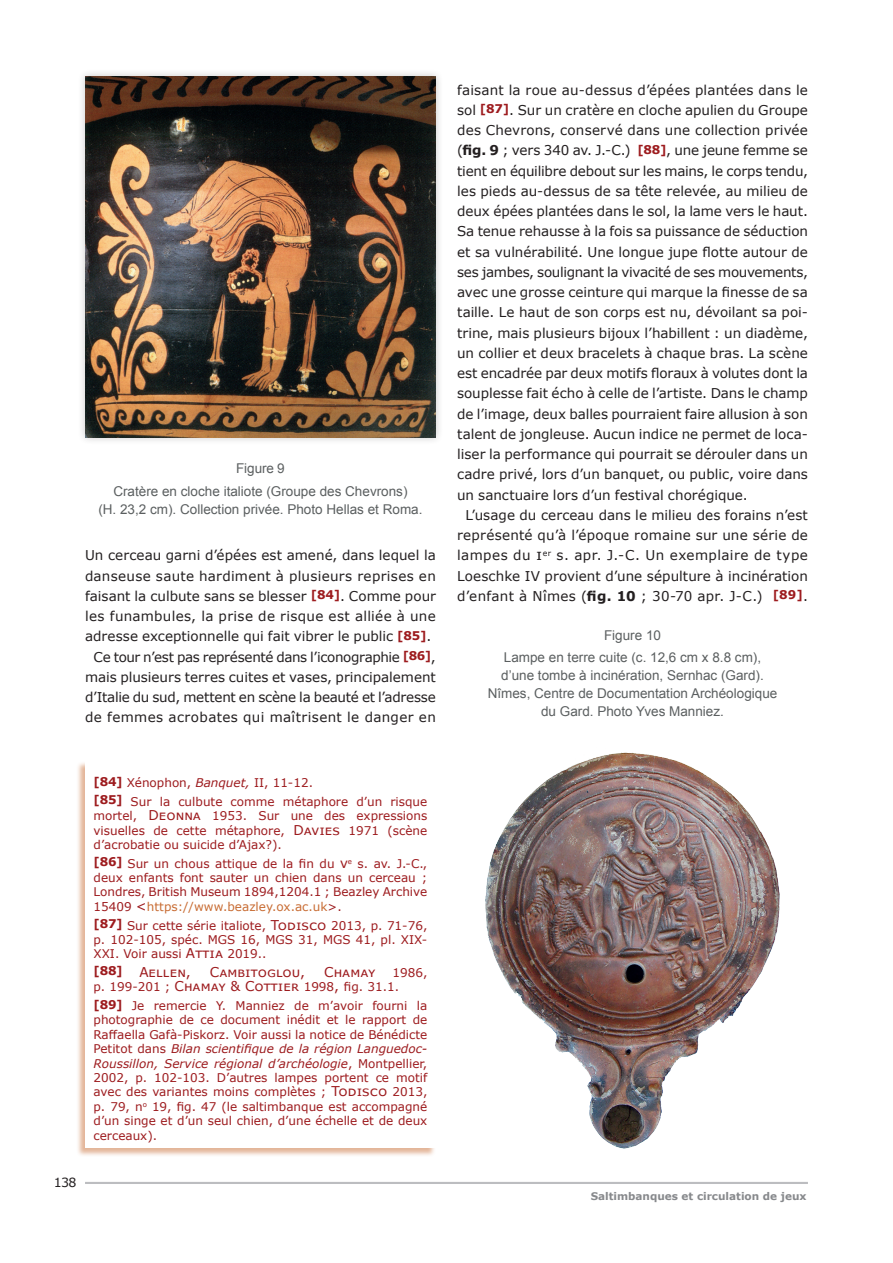
<style>
.page{position:relative;width:893px;height:1263px;background:#fff}
.page>*{position:absolute;margin:0;border:0;box-sizing:border-box;transform-origin:0 0}
.t1{font:13.5px/20.2px "Verdana";letter-spacing:.005em;color:#231f20;text-align:justify}
.t2{font:13.5px/22.2px "Arial";color:#5b5f60;text-align:center}
.t3{font:13.5px "Verdana";letter-spacing:.025em;color:#231f20}
.t4{font:13.5px "Verdana";letter-spacing:-.025em;color:#231f20}
.t5{font:13.5px "Verdana";letter-spacing:-.02em;color:#231f20}
.t6{font:13.5px "Verdana";color:#9d1b1e}
.t7{font:12.6px "Verdana";color:#231f20}
.t8{font:12px/14.4px "Verdana";color:#9d1b1e;text-align:justify}
.t9{font:700 10.5px "Verdana";color:#87898c}
.s1{font-weight:700;font-size:12px;color:#9d1b1e}
.s2{font-weight:700}
.s3{font-style:italic}
.s4{font-size:13.5px}
.s5{color:#c86c33}
.s6{font-weight:700;font-size:12px}
.s7{font-size:15px}
</style>
<div class="page">
<hr style="left:85px;top:1182px;width:723px;height:2px;background:#bcbdc0">
<div style="left:76px;top:761px;width:360px;height:396px;background:#c86c33;opacity:.5"></div>
<div style="left:85px;top:761px;width:351px;height:387px;background:#fff"></div>
<img style="left:485px;top:752px;width:295px;height:397px">
<div style="left:77px;top:68px;width:367px;height:377px;background:#231f20;opacity:.25"></div>
<img style="left:85px;top:77px;width:351px;height:360px">
<p class="t2" style="left:113px;top:458px;width:296px">Figure 9<br>Cratère en cloche italiote (Groupe des Chevrons)</p>
<p class="t2" style="left:98px;top:498px;width:326px">(H. 23,2 cm). Collection privée. Photo Hellas et Roma.</p>
<p class="t1" style="left:85px;top:545px;width:352px">Un cerceau garni d’épées est amené, dans lequel la</p>
<p class="t1" style="left:85px;top:565px;width:352px">danseuse saute hardiment à plusieurs reprises en</p>
<p class="t1" style="left:85px;top:586px;width:352px">faisant la culbute sans se blesser <span class="s1">[84]</span>. Comme pour</p>
<p class="t3" style="left:85px;top:607px;width:352px">les funambules, la prise de risque est alliée à une</p>
<p class="t1" style="left:85px;top:626px;width:348px">adresse exceptionnelle qui fait vibrer le public <span class="s1">[85]</span>.</p>
<p class="t4" style="left:94px;top:647px;width:344px">Ce tour n’est pas représenté dans l’iconographie <span class="s1">[86]</span>,</p>
<p class="t1" style="left:85px;top:667px;width:352px">mais plusieurs terres cuites et vases, principalement</p>
<p class="t5" style="left:85px;top:688px;width:352px">d’Italie du sud, mettent en scène la beauté et l’adresse</p>
<p class="t3" style="left:85px;top:708px;width:352px">de femmes acrobates qui maîtrisent le danger en</p>
<p class="t7" style="left:54px;top:1173px;width:24px">138</p>
<p class="t8" style="left:94px;top:773px;width:335px;line-height:18.6px"><span class="s2">[84]</span> Xénophon, <span class="s3">Banquet,</span> II, 11-12.<br><span class="s2">[85]</span> Sur la culbute comme métaphore d’un risque</p>
<p class="t8" style="left:94px;top:808px;width:335px">mortel, <span class="s4">Deonna</span> 1953. Sur une des expressions visuelles de cette métaphore, <span class="s4">Davies</span> 1971 (scène d’acrobatie ou suicide d’Ajax?).</p>
<p class="t8" style="left:94px;top:856px;width:335px"><span class="s2">[86]</span> Sur un chous attique de la fin du <span class="s4">v</span><sup>e</sup> s. av. J.-C., deux enfants font sauter un chien dans un cerceau ; Londres, British Museum 1894,1204.1 ; Beazley Archive 15409 <span class="s4">&lt;</span><span class="s5">https://www.beazley.ox.ac.uk</span>&gt;.</p>
<p class="t8" style="left:94px;top:918px;width:335px"><span class="s2">[87]</span> Sur cette série italiote, <span class="s4">Todisco</span> 2013, p. 71-76, p. 102-105, spéc. MGS 16, MGS 31, MGS 41, pl. XIX-XXI. Voir aussi <span class="s4">Attia</span> 2019..</p>
<p class="t6" style="left:94px;top:963px;width:99px"><span class="s6">[88]</span> Aellen,</p>
<p class="t6" style="left:210px;top:963px;width:97px">Cambitoglou,</p>
<p class="t6" style="left:324px;top:963px;width:53px">Chamay</p>
<p class="t8" style="left:94px;top:965px;width:335px;text-indent:299px">1986, p. 199-201 ; <span class="s4">Chamay &amp; Cottier</span> 1998<span class="s4">,</span> fig. 31.1.</p>
<p class="t8" style="left:94px;top:998px;width:335px"><span class="s2">[89]</span> Je remercie Y. Manniez de m’avoir fourni la photographie de ce document inédit et le rapport de Raffaella Gafà-Piskorz. Voir aussi la notice de Bénédicte Petitot dans <span class="s3">Bilan scientifique de la région Languedoc-Roussillon, Service régional d’archéologie</span>, Montpellier, 2002, p. 102-103. D’autres lampes portent ce motif avec des variantes moins complètes ; <span class="s4">Todisco</span> 2013, p. 79, n<sup>o</sup> 19, fig. 47 (le saltimbanque est accompagné d’un singe et d’un seul chien, d’une échelle et de deux cerceaux).</p>
<p class="t1" style="left:457px;top:79px;width:352px">faisant la roue au-dessus d’épées plantées dans le sol <span class="s1">[87]</span>. Sur un cratère en cloche apulien du Groupe des Chevrons, conservé dans une collection privée (<span class="s2">fig. 9</span> ; vers 340 av. J.-C.) <span class="s1">[88]</span>, une jeune femme se tient en équilibre debout sur les mains, le corps tendu, les pieds au-dessus de sa tête relevée, au milieu de deux épées plantées dans le sol, la lame vers le haut.<br>Sa tenue rehausse à la fois sa puissance de séduction et sa vulnérabilité. Une longue jupe flotte autour de ses jambes, soulignant la vivacité de ses mouvements, avec une grosse ceinture qui marque la finesse de sa taille. Le haut de son corps est nu, dévoilant sa poi&shy;trine, mais plusieurs bijoux l’habillent : un diadème, un collier et deux bracelets à chaque bras. La scène est encadrée par deux motifs floraux à volutes dont la souplesse fait écho à celle de l’artiste. Dans le champ de l’image, deux balles pourraient faire allusion à son talent de jongleuse. Aucun indice ne permet de loca&shy;liser la performance qui pourrait se dérouler dans un cadre privé, lors d’un banquet, ou public, voire dans un sanctuaire lors d’un festival chorégique.</p>
<p class="t1" style="left:457px;top:505px;width:352px;text-indent:9px">L’usage du cerceau dans le milieu des forains n’est représenté qu’à l’époque romaine sur une série de lampes du <span class="s7">i</span><sup>er</sup> s. apr. J.-C. Un exemplaire de type Loeschke IV provient d’une sépulture à incinération d’enfant à Nîmes (<span class="s2">fig. 10</span> ; 30-70 apr. J-C.) <span class="s1">[89]</span>.</p>
<p class="t2" style="left:504px;top:624px;width:259px">Figure 10<br>Lampe en terre cuite (c. 12,6 cm x 8.8 cm),</p>
<p class="t2" style="left:488px;top:666px;width:291px;line-height:18px">d’une tombe à incinération, Sernhac (Gard).<br>Nîmes, Centre de Documentation Archéologique du Gard. Photo Yves Manniez.</p>
<p class="t9" style="left:591px;top:1189px;width:217px">Saltimbanques et circulation de jeux</p>
</div>
